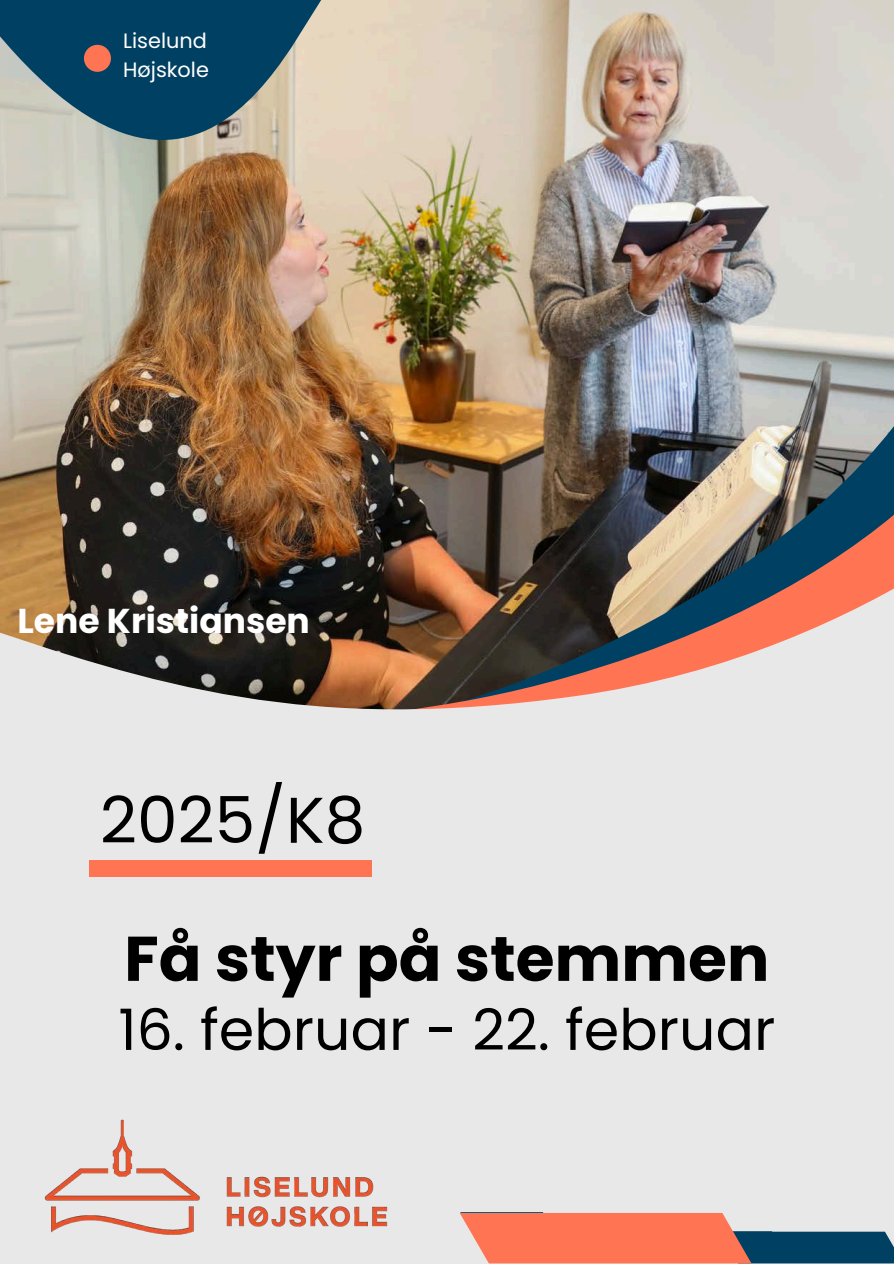
<style>
.page{position:relative;width:894px;height:1264px;background:#fff}
.page>*{position:absolute;margin:0;border:0;box-sizing:border-box;transform-origin:0 0}
.t1{font:64.5px "Poppins";color:#000}
.t2{font:700 63px "Poppins";color:#000}
.t3{font:57px "Poppins";color:#000}
.t4{font:700 34.5px "Poppins";color:#fff}
.t5{font:20.85px/28.7px "Poppins";color:#fff}
</style>
<div class="page">
<div style="left:0;top:0;width:893px;height:1263px;background:#e8e8e8"></div>
<img style="left:0;top:0;width:893px;height:370px">
<img style="left:0;top:370px;width:893px;height:111px">
<img style="left:0;top:481px;width:893px;height:86px">
<img style="left:0;top:567px;width:893px;height:143px">
<svg style="left:0;top:0;width:447px;height:152px;background:#748c91"></svg>
<div style="left:89px;top:860px;width:283px;height:16px;background:#ff7453"></div>
<div style="left:84px;top:45px;width:27px;height:27px;background:#ff7453;border-radius:50%"></div>
<svg style="left:460px;top:1212px;width:433px;height:51px"></svg>
<img style="left:44px;top:1119px;width:344px;height:116px">
<p class="t5" style="left:123px;top:27px;width:87px">Liselund<br>Højskole</p>
<h4 class="t4" style="left:17px;top:597px;width:294px">Lene Kristiansen</h4>
<p class="t1" style="left:100px;top:775px;width:267px">2025/K8</p>
<p class="t2" style="left:124px;top:914px;width:646px">Få styr på stemmen</p>
<p class="t3" style="left:118px;top:990px;width:658px">16. februar - 22. februar</p>
</div>
